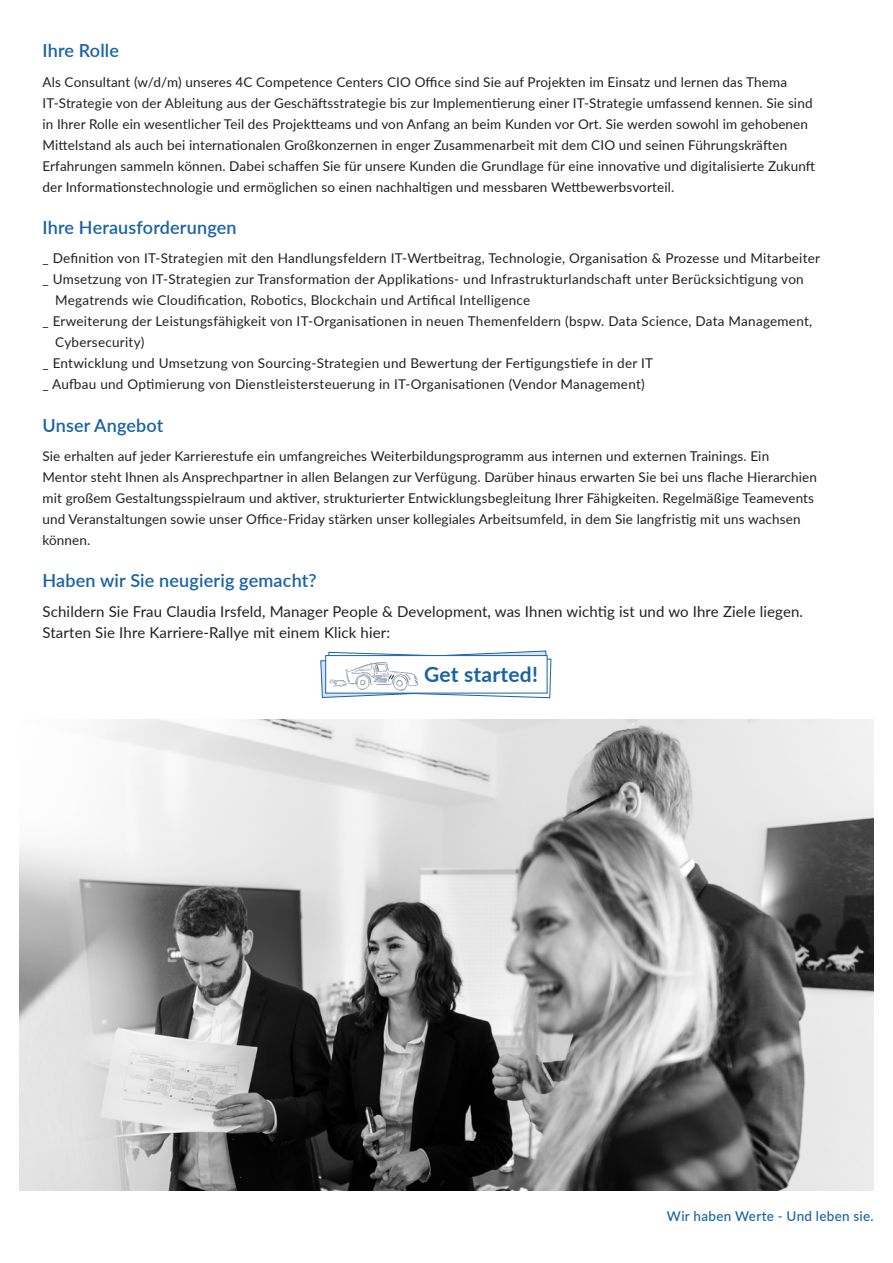
<style>
.page{position:relative;width:893px;height:1263px;background:#fff}
.page>*{position:absolute;margin:0;border:0;box-sizing:border-box;transform-origin:0 0}
.Text_in_Anzeige_Stan{font:700 21px "Lato";letter-spacing:.01em;color:#1863a5}
.Zwischenüberschrift{font:600 18px "Lato";letter-spacing:.01em;color:#1863a5}
.Text_in_Anzeige_Stan-2{font:600 18px "Lato";letter-spacing:.01em;color:#1863a5}
.Text_in_Anzeige_Stan-3{font:15px/21px "Lato";letter-spacing:.01em;color:#231f20}
.Text_in_Anzeige_Stan-4{font:13.5px/21px "Lato";letter-spacing:.01em;color:#231f20}
.Bullets_4C{font:13.5px/21px "Lato";letter-spacing:.02em;color:#231f20}
.t1{font:500 13.5px "Lato";letter-spacing:.025em;color:#1863a5}
</style>
<div class="page">
<img style="left:19px;top:719px;width:855px;height:472px">
<svg style="left:320px;top:650px;width:232px;height:48px"></svg>
<div style="left:325px;top:655px;width:222px;height:38px;background:#fff;border:1px solid #1863a5"></div>
<img style="left:330px;top:662px;width:88px;height:28px">
<p class="Zwischenüberschrift" style="left:43px;top:37px;width:78px">Ihre Rolle</p>
<p class="Text_in_Anzeige_Stan-4" style="left:43px;top:71px;width:746px">Als Consultant (w/d/m) unseres 4C Competence Centers CIO Office sind Sie auf Projekten im Einsatz und lernen das Thema</p>
<p class="Text_in_Anzeige_Stan-4" style="left:43px;top:92px;width:771px">IT-Strategie von der Ableitung aus der Geschäftsstrategie bis zur Implementierung einer IT-Strategie umfassend kennen. Sie sind in Ihrer Rolle ein wesentlicher Teil des Projektteams und von Anfang an beim Kunden vor Ort. Sie werden sowohl im gehobenen</p>
<p class="Text_in_Anzeige_Stan-4" style="left:43px;top:134px;width:746px">Mittelstand als auch bei internationalen Großkonzernen in enger Zusammenarbeit mit dem CIO und seinen Führungskräften</p>
<p class="Text_in_Anzeige_Stan-4" style="left:43px;top:155px;width:774px">Erfahrungen sammeln können. Dabei schaffen Sie für unsere Kunden die Grundlage für eine innovative und digitalisierte Zukunft der Informationstechnologie und ermöglichen so einen nachhaltigen und messbaren Wettbewerbsvorteil.</p>
<p class="Zwischenüberschrift" style="left:43px;top:214px;width:196px">Ihre Herausforderungen</p>
<p class="Bullets_4C" style="left:43px;top:247px;width:779px">_ Definition von IT-Strategien mit den Handlungsfeldern IT-Wertbeitrag, Technologie, Organisation &amp; Prozesse und Mitarbeiter</p>
<p class="Bullets_4C" style="left:55px;top:268px;width:750px;text-indent:-13px">_ Umsetzung von IT-Strategien zur Transformation der Applikations- und Infrastrukturlandschaft unter Berücksichtigung von<br>Megatrends wie Cloudification, Robotics, Blockchain und Artifical Intelligence</p>
<p class="Bullets_4C" style="left:55px;top:310px;width:758px;text-indent:-13px">_ Erweiterung der Leistungsfähigkeit von IT-Organisationen in neuen Themenfeldern (bspw. Data Science, Data Management,<br>Cybersecurity)</p>
<p class="Bullets_4C" style="left:43px;top:352px;width:612px">_ Entwicklung und Umsetzung von Sourcing-Strategien und Bewertung der Fertigungstiefe in der IT</p>
<p class="Bullets_4C" style="left:43px;top:373px;width:604px">_ Aufbau und Optimierung von Dienstleistersteuerung in IT-Organisationen (Vendor Management)</p>
<p class="Zwischenüberschrift" style="left:43px;top:412px;width:122px">Unser Angebot</p>
<p class="Text_in_Anzeige_Stan-4" style="left:43px;top:445px;width:776px">Sie erhalten auf jeder Karrierestufe ein umfangreiches Weiterbildungsprogramm aus internen und externen Trainings. Ein Mentor steht Ihnen als Ansprechpartner in allen Belangen zur Verfügung. Darüber hinaus erwarten Sie bei uns flache Hierarchien mit großem Gestaltungsspielraum und aktiver, strukturierter Entwicklungsbegleitung Ihrer Fähigkeiten. Regelmäßige Teamevents und Veranstaltungen sowie unser Office-Friday stärken unser kollegiales Arbeitsumfeld, in dem Sie langfristig mit uns wachsen können.</p>
<p class="Text_in_Anzeige_Stan-2" style="left:43px;top:568px;width:276px">Haben wir Sie neugierig gemacht?</p>
<p class="Text_in_Anzeige_Stan-3" style="left:43px;top:600px;width:762px">Schildern Sie Frau Claudia Irsfeld, Manager People &amp; Development, was Ihnen wichtig ist und wo Ihre Ziele liegen.<br>Starten Sie Ihre Karriere-Rallye mit einem Klick hier:</p>
<p class="Text_in_Anzeige_Stan" style="left:424px;top:658px;width:115px">Get started!</p>
<p class="t1" style="left:667px;top:1206px;width:208px">Wir haben Werte - Und leben sie.</p>
</div>
